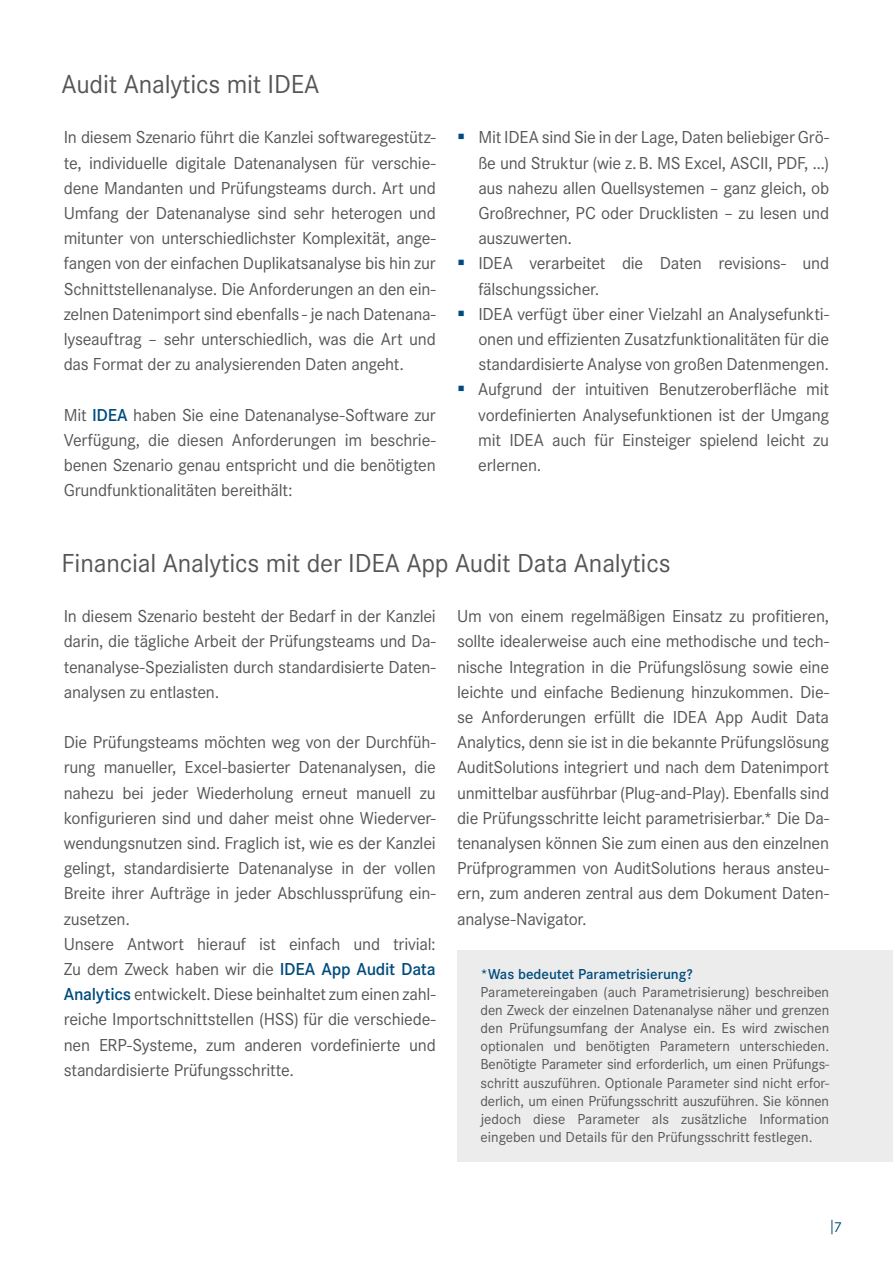
<style>
.page{position:relative;width:893px;height:1263px;background:#fff}
.page>*{position:absolute;margin:0;border:0;box-sizing:border-box;transform-origin:0 0}
.t1{font:27px "Corporate S";letter-spacing:-.01em;color:#565656}
.t2{font:18px/25.2px "Corporate S";letter-spacing:-.015em;color:#565656;text-align:justify}
.t3{font:15px/18px "Corporate S";color:#565656;text-align:justify}
.t4{font:600 15px "Corporate S";color:#004c7d}
.t5{font:15px "Corporate S";color:#004c7d}
.s1{font-weight:600;color:#004c7d}
</style>
<div class="page">
<svg style="left:832px;top:1220px;width:1px;height:14px"></svg>
<div style="left:457px;top:950px;width:436px;height:211px;background:#ececed"></div>
<h1 class="t1" style="left:62px;top:69px;width:259px">Audit Analytics mit IDEA</h1>
<p class="t2" style="left:64px;top:125px;width:374px">In diesem Szenario führt die Kanzlei softwaregestütz&shy;te, individuelle digitale Datenanalysen für verschie&shy;dene Mandanten und Prüfungsteams durch. Art und Umfang der Datenanalyse sind sehr heterogen und mitunter von unterschiedlichster Komplexität, ange&shy;fangen von der einfachen Duplikatsanalyse bis hin zur Schnittstellenanalyse. Die Anforderungen an den ein&shy;zelnen Datenimport sind ebenfalls - je nach Datenana&shy;lyseauftrag – sehr unterschiedlich, was die Art und das Format der zu analysierenden Daten angeht.</p>
<p class="t2" style="left:64px;top:402px;width:374px">Mit <span class="s1">IDEA</span> haben Sie eine Datenanalyse-Software zur Verfügung, die diesen Anforderungen im beschrie&shy;benen Szenario genau entspricht und die benötigten Grundfunktionalitäten bereithält:</p>
<p class="t2" style="left:478px;top:125px;width:352px;text-align:left">Mit IDEA sind Sie in der Lage, Daten beliebiger Grö&shy;ße und Struktur (wie z.B. MS Excel, ASCII, PDF, ...) aus nahezu allen Quellsystemen – ganz gleich, ob Großrechner, PC oder Drucklisten – zu lesen und auszuwerten.<br>IDEA verarbeitet die Daten revisions- und fälschungssicher.<br>IDEA verfügt über einer Vielzahl an Analysefunkti&shy;onen und effizienten Zusatzfunktionalitäten für die standardisierte Analyse von großen Datenmengen.<br>Aufgrund der intuitiven Benutzeroberfläche mit vordefinierten Analysefunktionen ist der Umgang mit IDEA auch für Einsteiger spielend leicht zu erlernen.</p>
<h1 class="t1" style="left:62px;top:547px;width:610px">Financial Analytics mit der IDEA App Audit Data Analytics</h1>
<p class="t2" style="left:64px;top:604px;width:374px">In diesem Szenario besteht der Bedarf in der Kanzlei darin, die tägliche Arbeit der Prüfungsteams und Da&shy;tenanalyse-Spezialisten durch standardisierte Daten&shy;analysen zu entlasten.</p>
<p class="t2" style="left:64px;top:730px;width:374px;text-align:left">Die Prüfungsteams möchten weg von der Durchfüh&shy;rung manueller, Excel-basierter Datenanalysen, die nahezu bei jeder Wiederholung erneut manuell zu konfigurieren sind und daher meist ohne Wiederver&shy;wendungsnutzen sind. Fraglich ist, wie es der Kanzlei gelingt, standardisierte Datenanalyse in der vollen Breite ihrer Aufträge in jeder Abschlussprüfung ein&shy;zusetzen.<br>Unsere Antwort hierauf ist einfach und trivial:<br>Zu dem Zweck haben wir die <span class="s1">IDEA App Audit Data Analytics</span> entwickelt. Diese beinhaltet zum einen zahl&shy;reiche Importschnittstellen (HSS) für die verschiede&shy;nen ERP-Systeme, zum anderen vordefinierte und standardisierte Prüfungsschritte.</p>
<p class="t2" style="left:457px;top:604px;width:374px">Um von einem regelmäßigen Einsatz zu profitieren, sollte idealerweise auch eine methodische und tech&shy;nische Integration in die Prüfungslösung sowie eine leichte und einfache Bedienung hinzukommen. Die&shy;se Anforderungen erfüllt die IDEA App Audit Data Analytics, denn sie ist in die bekannte Prüfungslösung AuditSolutions integriert und nach dem Datenimport unmittelbar ausführbar (Plug-and-Play). Ebenfalls sind die Prüfungsschritte leicht parametrisierbar.* Die Da&shy;tenanalysen können Sie zum einen aus den einzelnen Prüfprogrammen von AuditSolutions heraus ansteu&shy;ern, zum anderen zentral aus dem Dokument Daten&shy;analyse-Navigator.</p>
<p class="t4" style="left:480px;top:966px;width:214px">*Was bedeutet Parametrisierung?</p>
<p class="t3" style="left:480px;top:983px;width:350px">Parametereingaben (auch Parametrisierung) beschreiben den Zweck der einzelnen Datenanalyse näher und grenzen den Prüfungsumfang der Analyse ein. Es wird zwischen optionalen und benötigten Parametern unterschieden.<br>Benötigte Parameter sind erforderlich, um einen Prüfungs&shy;schritt auszuführen. Optionale Parameter sind nicht erfor&shy;derlich, um einen Prüfungsschritt auszuführen. Sie können jedoch diese Parameter als zusätzliche Information eingeben und Details für den Prüfungsschritt festlegen.</p>
<p class="t5" style="left:834px;top:1218px;width:9px">7</p>
</div>
